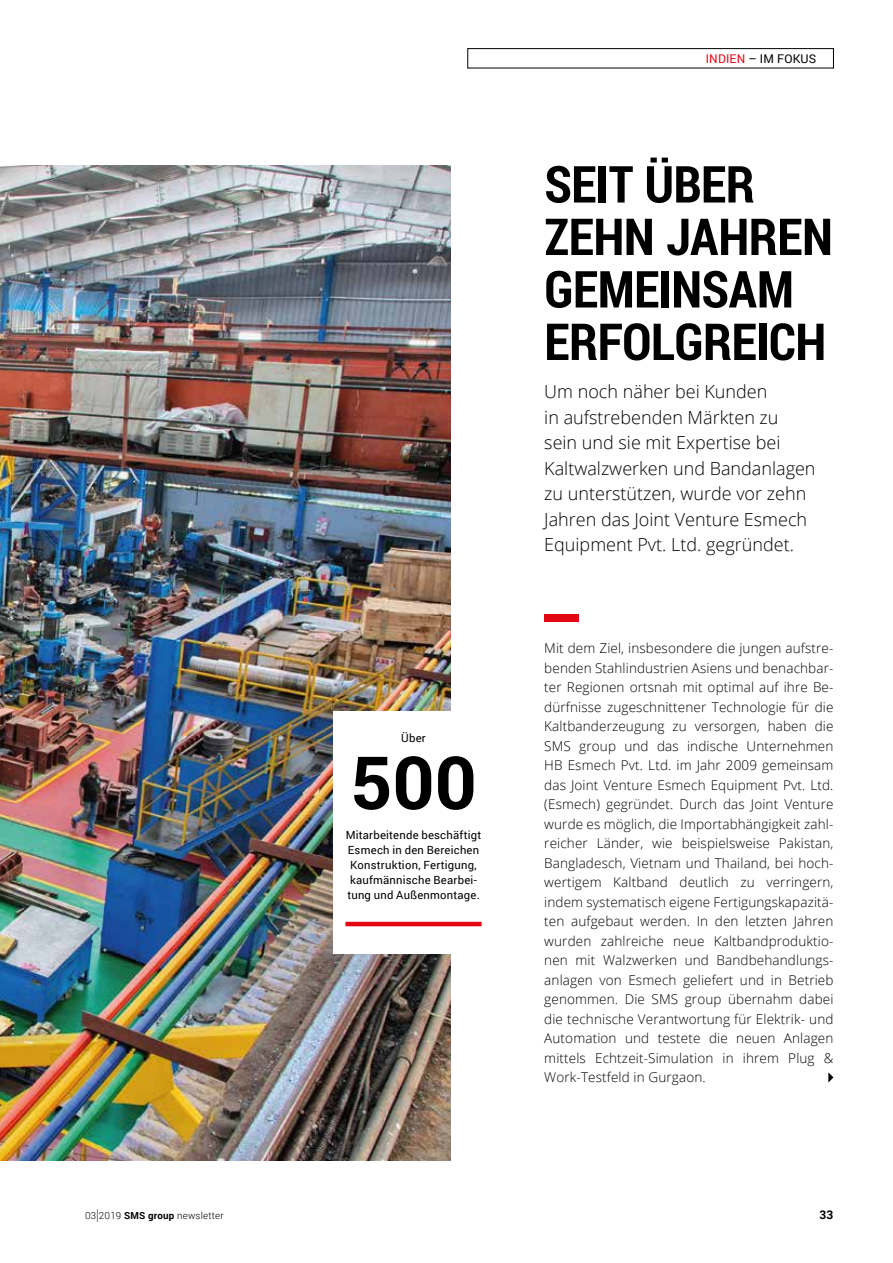
<style>
.page{position:relative;width:893px;height:1263px;background:#fff}
.page>*{position:absolute;margin:0;border:0;box-sizing:border-box;transform-origin:0 0}
.t1{font:700 73.5px "Roboto";color:#000}
.t2{font:700 51px/52.5px "Roboto Condensed";letter-spacing:-.01em;color:#000}
.t3{font:300 18px/25.5px "Open Sans";color:#000}
.t4{font:300 13.5px/19.5px "Open Sans";letter-spacing:.01em;color:#000;text-align:justify}
.t5{font:12px "Roboto";letter-spacing:.01em;color:#000}
.t6{font:700 12px "Roboto";color:#000}
.t7{font:11.25px/15px "Roboto";letter-spacing:.02em;color:#000}
.t8{font:300 9.75px "Roboto";letter-spacing:.02em;color:#000}
.s1{color:#e30613}
.s2{font-size:14.7px}
.s3{font-weight:700}
</style>
<div class="page">
<img style="left:0;top:166px;width:451px;height:994px">
<div style="left:544px;top:614px;width:34px;height:8px;background:#e30613"></div>
<div style="left:333px;top:712px;width:149px;height:242px;background:#fff"></div>
<hr style="left:345px;top:922px;width:137px;height:4px;background:#e30613">
<svg style="left:828px;top:1072px;width:5px;height:10px"></svg>
<div style="left:467px;top:48px;width:367px;height:20px;border:1px solid #000"></div>
<p class="t5" style="left:706px;top:50px;width:112px"><span class="s1">INDIEN</span> – IM FOKUS</p>
<p class="t7" style="left:401px;top:730px;width:26px">Über</p>
<h1 class="t1" style="left:350px;top:731px;width:128px">500</h1>
<p class="t7" style="left:346px;top:827px;width:137px">Mitarbeitende beschäftigt<br>Esmech in den Bereichen<br>Konstruktion, Fertigung, kaufmännische Bearbei&shy;tung und Außenmontage.</p>
<h2 class="t2" style="left:544px;top:156px;width:290px">SEIT ÜBER<br>ZEHN JAHREN<br>GEMEINSAM<br>ERFOLGREICH</h2>
<h3 class="t3" style="left:544px;top:378px;width:273px">Um noch näher bei Kunden<br>in aufstrebenden Märkten zu sein und sie mit Expertise bei<br>Kaltwalzwerken und Bandanlagen zu unterstützen, wurde vor zehn<br>Jahren das Joint Venture Esmech<br>Equipment Pvt. Ltd. gegründet.</h3>
<p class="t4" style="left:544px;top:638px;width:291px">Mit dem Ziel, insbesondere die jungen aufstre&shy;benden Stahlindustrien Asiens und benachbar&shy;ter Regionen ortsnah mit optimal auf ihre Be&shy;dürfnisse zugeschnittener Technologie für die Kaltbanderzeugung zu versorgen, haben die SMS group und das indische Unternehmen HB Esmech Pvt. Ltd. im Jahr 2009 gemeinsam das Joint Venture Esmech Equipment Pvt. Ltd. (Esmech) gegründet. Durch das Joint Venture wurde es möglich, die Importabhängigkeit zahl&shy;reicher Länder, wie beispielsweise Pakistan, Bangladesch, Vietnam und Thailand, bei hoch&shy;wertigem Kaltband deutlich zu verringern, indem systematisch eigene Fertigungskapazitä&shy;ten aufgebaut werden. In den letzten Jahren wurden zahlreiche neue Kaltbandproduktio&shy;nen mit Walzwerken und Bandbehandlungs&shy;anlagen von Esmech geliefert und in Betrieb genommen. Die SMS group übernahm dabei die technische Verantwortung für Elektrik- und Automation und testete die neuen Anlagen mittels Echtzeit-Simulation in ihrem Plug &amp; Work-Testfeld in Gurgaon.</p>
<p class="t8" style="left:85px;top:1208px;width:140px">03<span class="s2">|</span>2019 <span class="s3">SMS group</span> newsletter</p>
<p class="t6" style="left:819px;top:1206px;width:16px">33</p>
</div>
